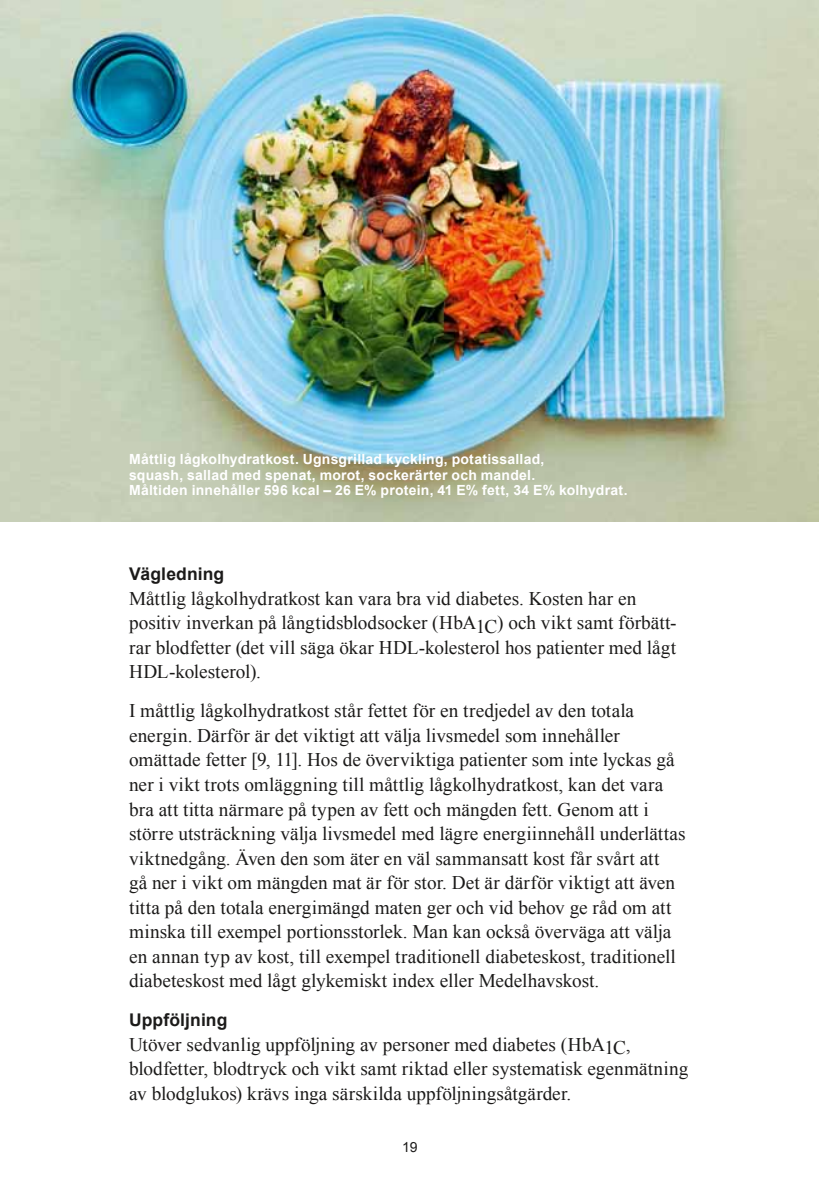
<style>
.page{position:relative;width:819px;height:1201px;background:#fff}
.page>*{position:absolute;margin:0;border:0;box-sizing:border-box;transform-origin:0 0}
.t1{font:19.25px/24.5px "Times New Roman";letter-spacing:.005em;color:#1b1a19}
.t2{font:700 17.5px "Arial";letter-spacing:.005em;color:#1b1a19}
.t3{font:700 14px/15.8px "Arial";letter-spacing:.015em;color:#fff}
.t4{font:14px "Arial";color:#1b1a19}
</style>
<div class="page">
<img style="left:0;top:0;width:819px;height:521px">
<p class="t3" style="left:129px;top:451px;width:500px">Måttlig lågkolhydratkost. Ugnsgrillad kyckling, potatissallad,<br>squash, sallad med spenat, morot, sockerärter och mandel.<br>Måltiden innehåller 596 kcal – 26 E% protein, 41 E% fett, 34 E% kolhydrat.</p>
<p class="t2" style="left:129px;top:562px;width:97px">Vägledning</p>
<p class="t1" style="left:129px;top:585px;width:549px">Måttlig lågkolhydratkost kan vara bra vid diabetes. Kosten har en positiv inverkan på långtidsblodsocker (HbA1C) och vikt samt förbätt&shy;rar blodfetter (det vill säga ökar HDL-kolesterol hos patienter med lågt HDL-kolesterol).</p>
<p class="t1" style="left:129px;top:698px;width:558px">I måttlig lågkolhydratkost står fettet för en tredjedel av den totala energin. Därför är det viktigt att välja livsmedel som innehåller omättade fetter [9, 11]. Hos de överviktiga patienter som inte lyckas gå ner i vikt trots omläggning till måttlig lågkolhydratkost, kan det vara bra att titta närmare på typen av fett och mängden fett. Genom att i större utsträckning välja livsmedel med lägre energiinnehåll underlättas viktnedgång. Även den som äter en väl sammansatt kost får svårt att<br>gå ner i vikt om mängden mat är för stor. Det är därför viktigt att även titta på den totala energimängd maten ger och vid behov ge råd om att minska till exempel portionsstorlek. Man kan också överväga att välja en annan typ av kost, till exempel traditionell diabeteskost, traditionell diabeteskost med lågt glykemiskt index eller Medelhavskost.</p>
<p class="t2" style="left:129px;top:1008px;width:100px">Uppföljning</p>
<p class="t1" style="left:129px;top:1032px;width:561px">Utöver sedvanlig uppföljning av personer med diabetes (HbA1C, blodfetter, blodtryck och vikt samt riktad eller systematisk egenmätning av blodglukos) krävs inga särskilda uppföljningsåtgärder.</p>
<p class="t4" style="left:402px;top:1137px;width:17px">19</p>
</div>
